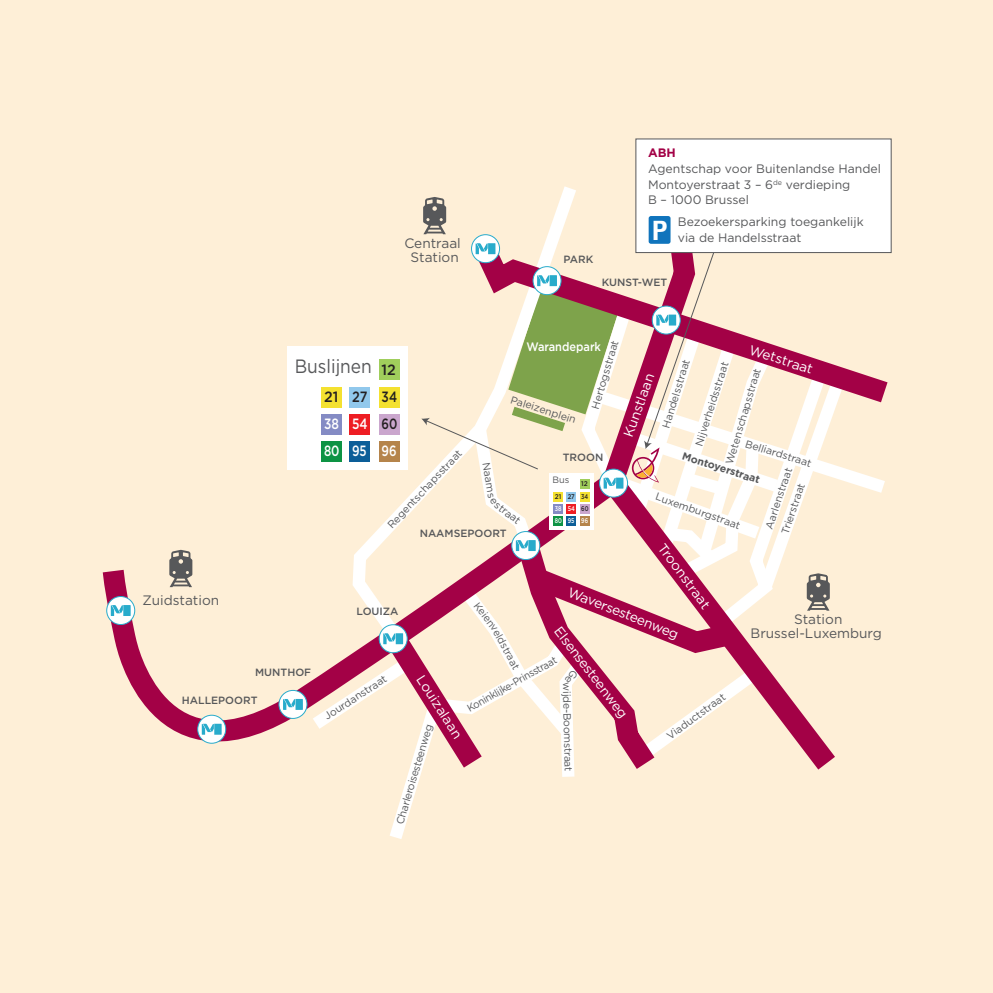
<style>
.page{position:relative;width:993px;height:993px;background:#fff}
.page>*{position:absolute;margin:0;border:0;box-sizing:border-box;transform-origin:0 0}
.t1{font:19.25px "Gotham";color:#57585a;scale:.9 1}
.t2{font:500 14.88px/27.1px "Gotham";color:#fff;scale:.8 1}
.t3{font:500 14.88px "Gotham";color:#231f20;scale:.95 1}
.t4{font:13.65px "Gotham";color:#fff}
.t5{font:13.65px/14px "Gotham";color:#57585a;text-align:center}
.t6{font:12.25px/15.8px "Gotham";color:#57585a}
.t7{font:500 12.25px "Gotham";color:#fff;scale:.9 1}
.t8{font:700 12.25px "Gotham";color:#a30146}
.t9{font:10.5px/17px "Gotham";color:#57585a}
.t10{font:500 10.5px "Gotham";color:#57585a}
.t11{font:10.5px "Gotham";color:#57585a;scale:.92 1}
.t12{font:10.5px "Gotham";color:#57585a;scale:.95 1}
.t13{font:700 10.5px "Gotham";color:#57585a}
.t14{font:9.28px "Gotham";color:#57585a}
.t15{font:500 6.83px/12.4px "Gotham";color:#fff;scale:.8 1}
.t16{font:500 6.83px "Gotham";color:#231f20;scale:.95 1}
.s1{color:#231f20}
</style>
<div class="page">
<div style="left:0;top:0;width:992px;height:992px;background:#feefd7"></div>
<svg style="left:390px;top:793px;width:25px;height:46px"></svg>
<svg style="left:102px;top:186px;width:474px;height:607px"></svg>
<svg style="left:454px;top:215px;width:438px;height:28px"></svg>
<svg style="left:423px;top:197px;width:23px;height:37px"></svg>
<svg style="left:169px;top:549px;width:23px;height:38px"></svg>
<svg style="left:471px;top:234px;width:28px;height:28px"></svg>
<div style="left:471px;top:234px;width:29px;height:29px;border:1px solid #28abcb;border-radius:50%"></div>
<svg style="left:279px;top:690px;width:28px;height:28px"></svg>
<div style="left:278px;top:689px;width:29px;height:29px;border:1px solid #28abcb;border-radius:50%"></div>
<svg style="left:198px;top:715px;width:28px;height:28px"></svg>
<div style="left:197px;top:714px;width:29px;height:29px;border:1px solid #28abcb;border-radius:50%"></div>
<svg style="left:202px;top:723px;width:12px;height:11px"></svg>
<div style="left:214px;top:723px;width:7px;height:11px;background:#28abcb"></div>
<svg style="left:107px;top:596px;width:28px;height:28px"></svg>
<div style="left:106px;top:596px;width:29px;height:28px;border:1px solid #28abcb;border-radius:50%"></div>
<svg style="left:111px;top:604px;width:12px;height:11px"></svg>
<div style="left:123px;top:605px;width:8px;height:10px;background:#28abcb"></div>
<div style="left:635px;top:138px;width:256px;height:115px;background:#fff"></div>
<div style="left:648px;top:216px;width:22px;height:28px;background:#1074bc;border-radius:2px"></div>
<svg style="left:283px;top:243px;width:609px;height:547px"></svg>
<p class="t5" style="left:404px;top:235px;width:58px">Centraal<br>Station</p>
<p class="t10" style="left:563px;top:253px;width:31px">PARK</p>
<p class="t8" style="left:647px;top:146px;width:29px">ABH</p>
<p class="t6" style="left:647px;top:160px;width:234px">Agentschap voor Buitenlandse Handel<br>Montoyerstraat 3 – 6<sup>de</sup> verdieping<br>B – 1000 Brussel</p>
<p class="t6" style="left:651px;top:213px;width:213px;text-indent:26px">Bezoekersparking toegankelijk<br><sup>P</sup> via de Handelsstraat</p>
<p class="t10" style="left:601px;top:276px;width:67px">KUNST-WET</p>
<p class="t9" style="left:586px;top:406px;width:73px;rotate:-73deg">Hertogsstraat</p>
<p class="t7" style="left:526px;top:339px;width:84px">Warandepark</p>
<p class="t4" style="left:751px;top:342px;width:68px;rotate:18deg">Wetstraat</p>
<h1 class="t1" style="left:294px;top:355px;width:87px">Buslijnen</h1>
<p class="t9" style="left:657px;top:425px;width:73px;rotate:-73deg">Handelsstraat</p>
<p class="t9" style="left:689px;top:442px;width:89px;rotate:-72deg">Nijverheidsstraat</p>
<h2 class="t3" style="left:381px;top:361px;width:17px">12</h2>
<p class="t9" style="left:720px;top:461px;width:101px;rotate:-73deg">Wetenschapsstraat</p>
<p class="t4" style="left:620px;top:433px;width:68px;rotate:-70deg">Kunstlaan</p>
<h2 class="t3" style="left:324px;top:388px;width:78px">21 27 34</h2>
<p class="t9" style="left:513px;top:390px;width:70px;rotate:18deg">Paleizenplein</p>
<h2 class="t2" style="left:324px;top:410px;width:93px">38 54 <span class="s1">60<br></span>80 95 96</h2>
<p class="t9" style="left:748px;top:434px;width:70px;rotate:18deg">Belliardstraat</p>
<p class="t9" style="left:383px;top:520px;width:105px;rotate:-47deg">Regentschapsstraat</p>
<p class="t13" style="left:684px;top:450px;width:82px;rotate:17deg">Montoyerstraat</p>
<p class="t9" style="left:659px;top:487px;width:90px;rotate:20deg">Luxemburgstraat</p>
<p class="t10" style="left:562px;top:451px;width:42px">TROON</p>
<p class="t9" style="left:494px;top:461px;width:32px;rotate:81deg">Naam</p>
<p class="t9" style="left:760px;top:525px;width:65px;rotate:-71deg">Aarlenstraat<br>Trierstraat</p>
<p class="t14" style="left:552px;top:474px;width:18px">Bus</p>
<p class="t16" style="left:581px;top:479px;width:8px">12</p>
<p class="t15" style="left:554px;top:502px;width:44px">38 54 <span class="s1">60<br></span>80 95 96</p>
<p class="t16" style="left:554px;top:492px;width:37px">21 27 34</p>
<p class="t10" style="left:419px;top:527px;width:88px">NAAMSEPOORT</p>
<p class="t5" style="left:142px;top:592px;width:78px">Zuidstation</p>
<p class="t10" style="left:255px;top:665px;width:57px">MUNTHOF</p>
<p class="t10" style="left:182px;top:694px;width:77px">HALLEPOORT</p>
<p class="t4" style="left:666px;top:540px;width:79px;rotate:53deg">Troonstraat</p>
<p class="t4" style="left:571px;top:583px;width:119px;rotate:22deg">Waversesteenweg</p>
<p class="t12" style="left:481px;top:600px;width:36px;rotate:53deg">Keienv</p>
<p class="t12" style="left:501px;top:627px;width:47px;rotate:61deg">eldstraat</p>
<p class="t10" style="left:356px;top:605px;width:43px">LOUIZA</p>
<p class="t4" style="left:562px;top:623px;width:112px;rotate:52deg">Elsensesteenweg</p>
<p class="t11" style="left:465px;top:703px;width:111px;rotate:-29deg">Koninklijke-Prinsstraat</p>
<p class="t4" style="left:426px;top:672px;width:74px;rotate:57deg">Louizalaan</p>
<p class="t9" style="left:320px;top:709px;width:74px;rotate:-33deg">Jourdanstraat</p>
<p class="t9" style="left:575px;top:682px;width:90px;rotate:89deg">wijde-Boomstraat</p>
<p class="t9" style="left:662px;top:729px;width:71px;rotate:-36deg">Viaductstraat</p>
<p class="t9" style="left:391px;top:821px;width:105px;rotate:-73deg">Charleroisesteenweg</p>
<p class="t5" style="left:750px;top:611px;width:133px">Station<br>Brussel-Luxemburg</p>
</div>
